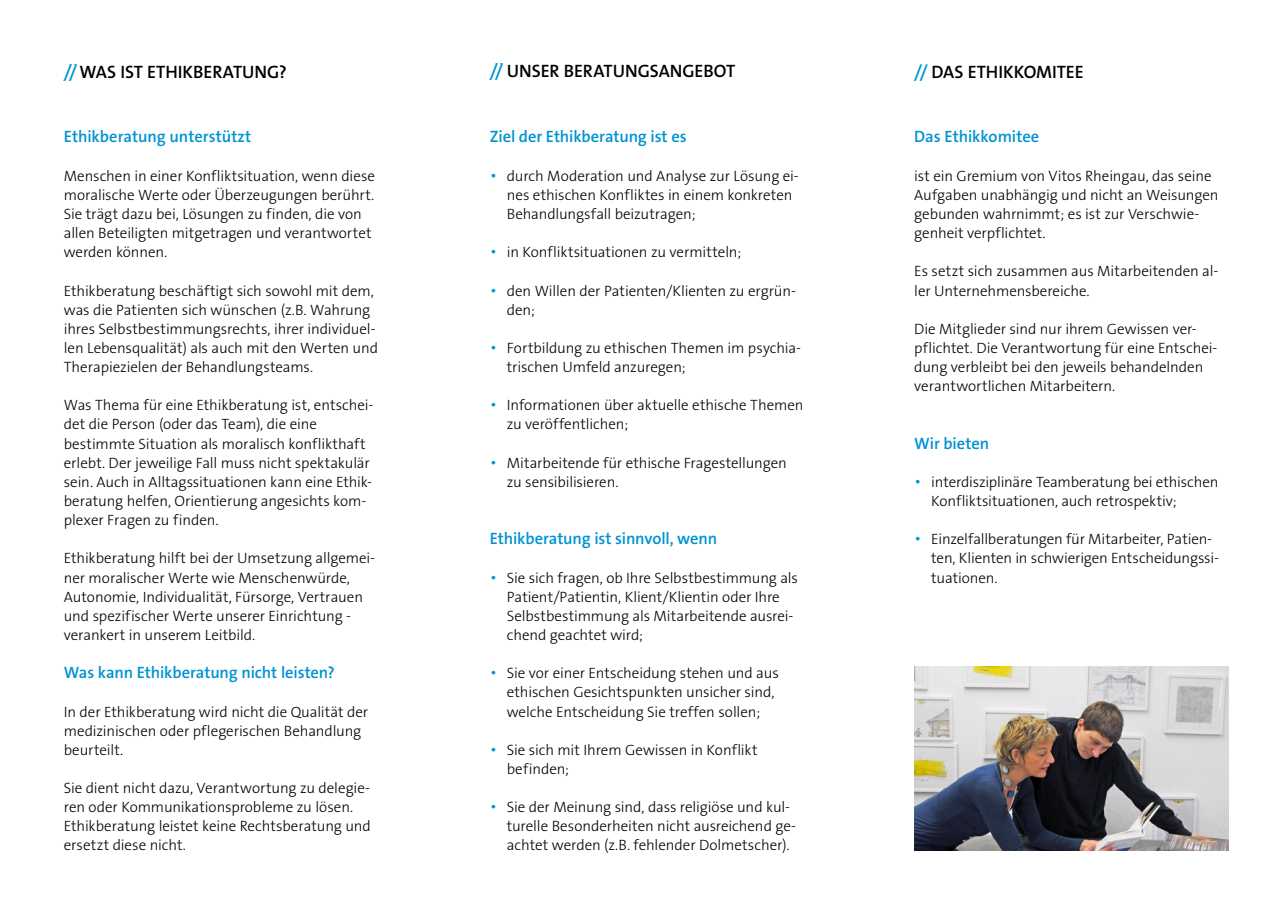
<style>
.page{position:relative;width:1280px;height:910px;background:#fff}
.page>*{position:absolute;margin:0;border:0;box-sizing:border-box;transform-origin:0 0}
.t1{font:600 18px "The Sans B Plus W6";color:#000}
.t2{font:600 18px "The Sans B Plus W6";color:#0093d2}
.t3{font:600 16.5px "The Sans B Plus W6";letter-spacing:-.005em;color:#0093d2}
.t4{font:300 15px/19.2px "The Sans B Plus W3";letter-spacing:-.005em;color:#000}
.s1{color:#000}
.s2{color:#0093d2}
.s3{font-size:18px;color:#0093d2}
</style>
<div class="page">
<img style="left:914px;top:666px;width:315px;height:184px">
<p class="t1" style="left:79px;top:60px;width:41px">WaAr</p>
<p class="t1" style="left:134px;top:60px;width:71px">t E hikb</p>
<p class="t1" style="left:223px;top:60px;width:32px">atung</p>
<p class="t1" style="left:279px;top:60px;width:10px">?</p>
<p class="t2" style="left:490px;top:59px;width:39px">// <span class="s1">Ue</span></p>
<p class="t1" style="left:64px;top:60px;width:186px"><span class="s2">//</span>Die s isbeitsthererapie</p>
<p class="t1" style="left:659px;top:59px;width:23px">ange</p>
<p class="t1" style="left:703px;top:59px;width:34px">bot</p>
<p class="t1" style="left:914px;top:60px;width:161px"><span class="s2">//</span> Das Ethikkomitee</p>
<p class="t1" style="left:519px;top:59px;width:11px">nser</p>
<p class="t1" style="left:564px;top:59px;width:61px">BerLe iats</p>
<p class="t1" style="left:595px;top:59px;width:9px">s</p>
<p class="t1" style="left:613px;top:59px;width:13px">ungen</p>
<p class="t3" style="left:64px;top:126px;width:189px">Ethikberatung unterstützt</p>
<p class="t4" style="left:64px;top:166px;width:313px">Menschen in einer Konfliktsituation, wenn diese moralische Werte oder Überzeugungen berührt.</p>
<p class="t4" style="left:64px;top:204px;width:309px">Sie trägt dazu bei, Lösungen zu finden, die von allen Beteiligten mitgetragen und verantwortet werden können.</p>
<p class="t4" style="left:64px;top:281px;width:316px">Ethikberatung beschäftigt sich sowohl mit dem, was die Patienten sich wünschen (z.B. Wahrung ihres Selbstbestimmungsrechts, ihrer individuel&shy;len Lebensqualität) als auch mit den Werten und Therapiezielen der Behandlungsteams.</p>
<p class="t4" style="left:64px;top:396px;width:311px">Was Thema für eine Ethikberatung ist, entschei&shy;det die Person (oder das Team), die eine bestimmte Situation als moralisch konflikthaft erlebt. Der jeweilige Fall muss nicht spektakulär sein. Auch in Alltagssituationen kann eine Ethik&shy;beratung helfen, Orientierung angesichts kom&shy;plexer Fragen zu finden.</p>
<p class="t4" style="left:64px;top:549px;width:313px">Ethikberatung hilft bei der Umsetzung allgemei&shy;ner moralischer Werte wie Menschenwürde, Autonomie, Individualität, Fürsorge, Vertrauen und spezifischer Werte unserer Einrichtung -</p>
<p class="t4" style="left:64px;top:625px;width:193px">verankert in unserem Leitbild.</p>
<p class="t3" style="left:64px;top:662px;width:273px">Was kann Ethikberatung nicht leisten?</p>
<p class="t4" style="left:64px;top:702px;width:306px">In der Ethikberatung wird nicht die Qualität der medizinischen oder pflegerischen Behandlung beurteilt.</p>
<p class="t4" style="left:64px;top:778px;width:308px">Sie dient nicht dazu, Verantwortung zu delegie&shy;ren oder Kommunikationsprobleme zu lösen.</p>
<p class="t4" style="left:64px;top:817px;width:309px">Ethikberatung leistet keine Rechtsberatung und ersetzt diese nicht.</p>
<p class="t3" style="left:490px;top:126px;width:198px">Ziel der Ethikberatung ist es</p>
<p class="t4" style="left:507px;top:166px;width:294px;text-indent:-17px"><span class="s3">•</span> durch Moderation und Analyse zur Lösung ei&shy;nes ethischen Konfliktes in einem konkreten<br>Behandlungsfall beizutragen;</p>
<p class="t4" style="left:490px;top:243px;width:253px"><span class="s3">•</span> in Konfliktsituationen zu vermitteln;</p>
<p class="t4" style="left:507px;top:281px;width:291px;text-indent:-17px"><span class="s3">•</span> den Willen der Patienten/Klienten zu ergrün&shy;den;</p>
<p class="t4" style="left:507px;top:338px;width:296px;text-indent:-17px"><span class="s3">•</span> Fortbildung zu ethischen Themen im psychia&shy;trischen Umfeld anzuregen;</p>
<p class="t4" style="left:507px;top:396px;width:298px;text-indent:-17px"><span class="s3">•</span> Informationen über aktuelle ethische Themen zu veröffentlichen;</p>
<p class="t4" style="left:507px;top:453px;width:282px;text-indent:-17px"><span class="s3">•</span> Mitarbeitende für ethische Fragestellungen zu sensibilisieren.</p>
<p class="t3" style="left:490px;top:528px;width:229px">Ethikberatung ist sinnvoll, wenn</p>
<p class="t4" style="left:507px;top:568px;width:293px;text-indent:-17px"><span class="s3">•</span> Sie sich fragen, ob Ihre Selbstbestimmung als Patient/Patientin, Klient/Klientin oder Ihre Selbstbestimmung als Mitarbeitende ausrei&shy;chend geachtet wird;</p>
<p class="t4" style="left:507px;top:664px;width:273px;text-indent:-17px"><span class="s3">•</span> Sie vor einer Entscheidung stehen und aus ethischen Gesichtspunkten unsicher sind, welche Entscheidung Sie treffen sollen;</p>
<p class="t4" style="left:490px;top:740px;width:269px"><span class="s3">•</span> Sie sich mit Ihrem Gewissen in Konflikt</p>
<p class="t4" style="left:507px;top:759px;width:64px">befinden;</p>
<p class="t4" style="left:507px;top:798px;width:291px;text-indent:-17px"><span class="s3">•</span> Sie der Meinung sind, dass religiöse und kul&shy;turelle Besonderheiten nicht ausreichend ge&shy;achtet werden (z.B. fehlender Dolmetscher).</p>
<p class="t3" style="left:914px;top:126px;width:127px">Das Ethikkomitee</p>
<p class="t4" style="left:914px;top:166px;width:306px">ist ein Gremium von Vitos Rheingau, das seine Aufgaben unabhängig und nicht an Weisungen gebunden wahrnimmt; es ist zur Verschwie&shy;genheit verpflichtet.</p>
<p class="t4" style="left:914px;top:262px;width:306px">Es setzt sich zusammen aus Mitarbeitenden al&shy;ler Unternehmensbereiche.</p>
<p class="t4" style="left:914px;top:319px;width:305px">Die Mitglieder sind nur ihrem Gewissen ver&shy;pflichtet. Die Verantwortung für eine Entschei&shy;dung verbleibt bei den jeweils behandelnden verantwortlichen Mitarbeitern.</p>
<p class="t3" style="left:914px;top:432px;width:76px">Wir bieten</p>
<p class="t4" style="left:931px;top:472px;width:289px;text-indent:-17px"><span class="s3">•</span> interdisziplinäre Teamberatung bei ethischen<br>Konfliktsituationen, auch retrospektiv;</p>
<p class="t4" style="left:931px;top:530px;width:289px;text-indent:-17px"><span class="s3">•</span> Einzelfallberatungen für Mitarbeiter, Patien&shy;ten, Klienten in schwierigen Entscheidungssi&shy;tuationen.</p>
</div>
